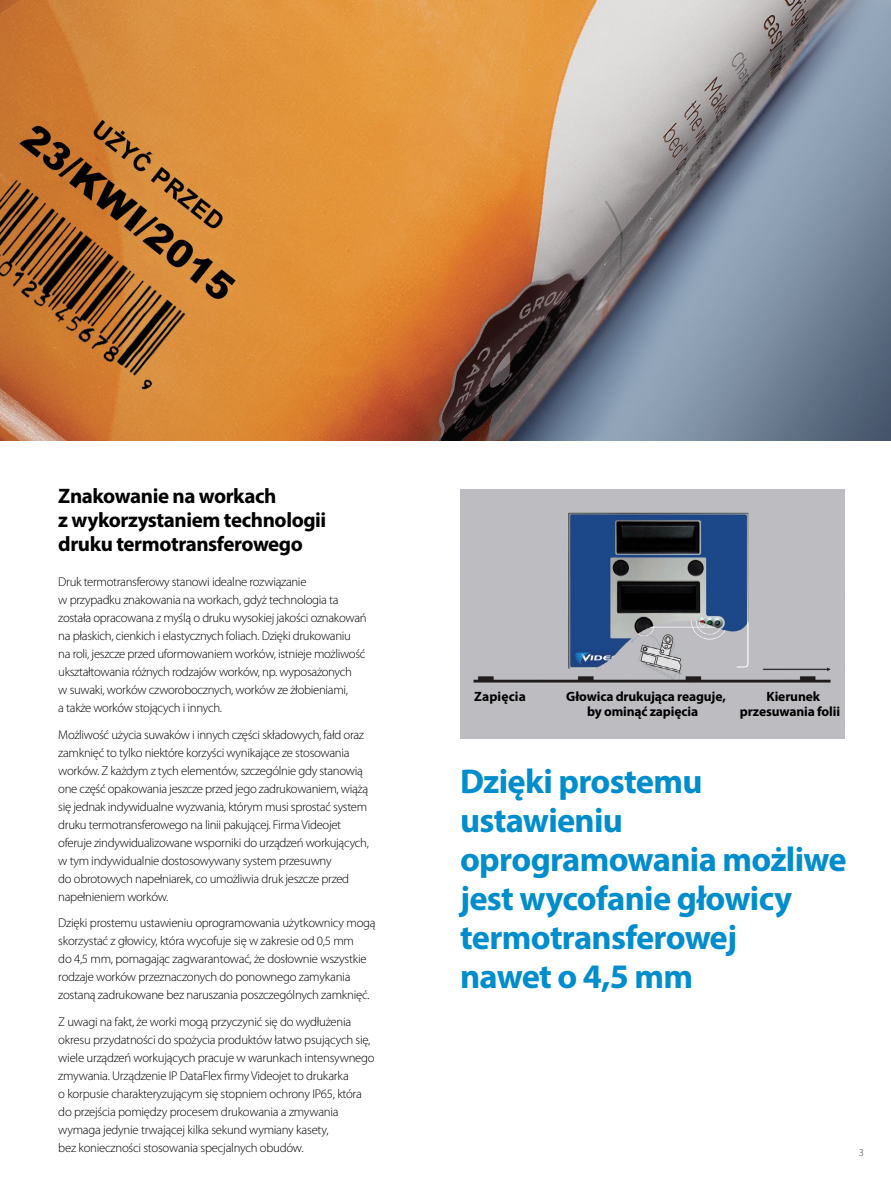
<style>
.page{position:relative;width:891px;height:1188px;background:#fff}
.page>*{position:absolute;margin:0;border:0;box-sizing:border-box;transform-origin:0 0}
.t1{font:700 34.5px/39px "Myriad Pro";letter-spacing:-.02em;color:#008dcd}
.t2{font:700 21px/24px "Myriad Pro";letter-spacing:-.02em;color:#000}
.t3{font:700 13.5px/15px "Myriad Pro";letter-spacing:-.01em;color:#000;text-align:center}
.t4{font:700 13.5px "Myriad Pro";letter-spacing:.01em;color:#000}
.t5{font:300 12.75px/18px "Myriad Pro";letter-spacing:-.025em;color:#000}
.t6{font:300 10.5px "Myriad Pro";color:#404042}
</style>
<div class="page">
<img style="left:0;top:0;width:891px;height:441px">
<img style="left:460px;top:489px;width:385px;height:250px">
<h2 class="t2" style="left:58px;top:484px;width:270px">Znakowanie na workach<br>z wykorzystaniem technologii druku termotransferowego</h2>
<p class="t5" style="left:58px;top:573px;width:310px">Druk termotransferowy stanowi idealne rozwiązanie<br>w przypadku znakowania na workach, gdyż technologia ta została opracowana z myślą o druku wysokiej jakości oznakowań na płaskich, cienkich i elastycznych foliach. Dzięki drukowaniu<br>na roli, jeszcze przed uformowaniem worków, istnieje możliwość ukształtowania różnych rodzajów worków, np. wyposażonych<br>w suwaki, worków czworobocznych, worków ze żłobieniami,<br>a także worków stojących i innych.</p>
<p class="t5" style="left:58px;top:726px;width:312px">Możliwość użycia suwaków i innych części składowych, fałd oraz zamknięć to tylko niektóre korzyści wynikające ze stosowania worków. Z każdym z tych elementów, szczególnie gdy stanowią one część opakowania jeszcze przed jego zadrukowaniem, wiążą się jednak indywidualne wyzwania, którym musi sprostać system druku termotransferowego na linii pakującej. Firma Videojet oferuje zindywidualizowane wsporniki do urządzeń workujących, w tym indywidualnie dostosowywany system przesuwny<br>do obrotowych napełniarek, co umożliwia druk jeszcze przed napełnieniem worków.</p>
<p class="t5" style="left:58px;top:914px;width:319px">Dzięki prostemu ustawieniu oprogramowania użytkownicy mogą skorzystać z głowicy, która wycofuje się w zakresie od 0,5 mm<br>do 4,5 mm, pomagając zagwarantować, że dosłownie wszystkie rodzaje worków przeznaczonych do ponownego zamykania zostaną zadrukowane bez naruszania poszczególnych zamknięć.</p>
<p class="t5" style="left:58px;top:1013px;width:318px">Z uwagi na fakt, że worki mogą przyczynić się do wydłużenia okresu przydatności do spożycia produktów łatwo psujących się, wiele urządzeń workujących pracuje w warunkach intensywnego zmywania. Urządzenie IP DataFlex firmy Videojet to drukarka<br>o korpusie charakteryzującym się stopniem ochrony IP65, która do przejścia pomiędzy procesem drukowania a zmywania wymaga jedynie trwającej kilka sekund wymiany kasety,<br>bez konieczności stosowania specjalnych obudów.</p>
<p class="t4" style="left:474px;top:688px;width:53px">Zapięcia</p>
<p class="t3" style="left:566px;top:689px;width:161px">Głowica drukująca reaguje, by ominąć zapięcia</p>
<p class="t3" style="left:740px;top:689px;width:102px">Kierunek przesuwania folii</p>
<h1 class="t1" style="left:460px;top:761px;width:388px">Dzięki prostemu ustawieniu oprogramowania możliwe jest wycofanie głowicy termotransferowej<br>nawet o 4,5 mm</h1>
<p class="t6" style="left:859px;top:1147px;width:7px">3</p>
</div>
